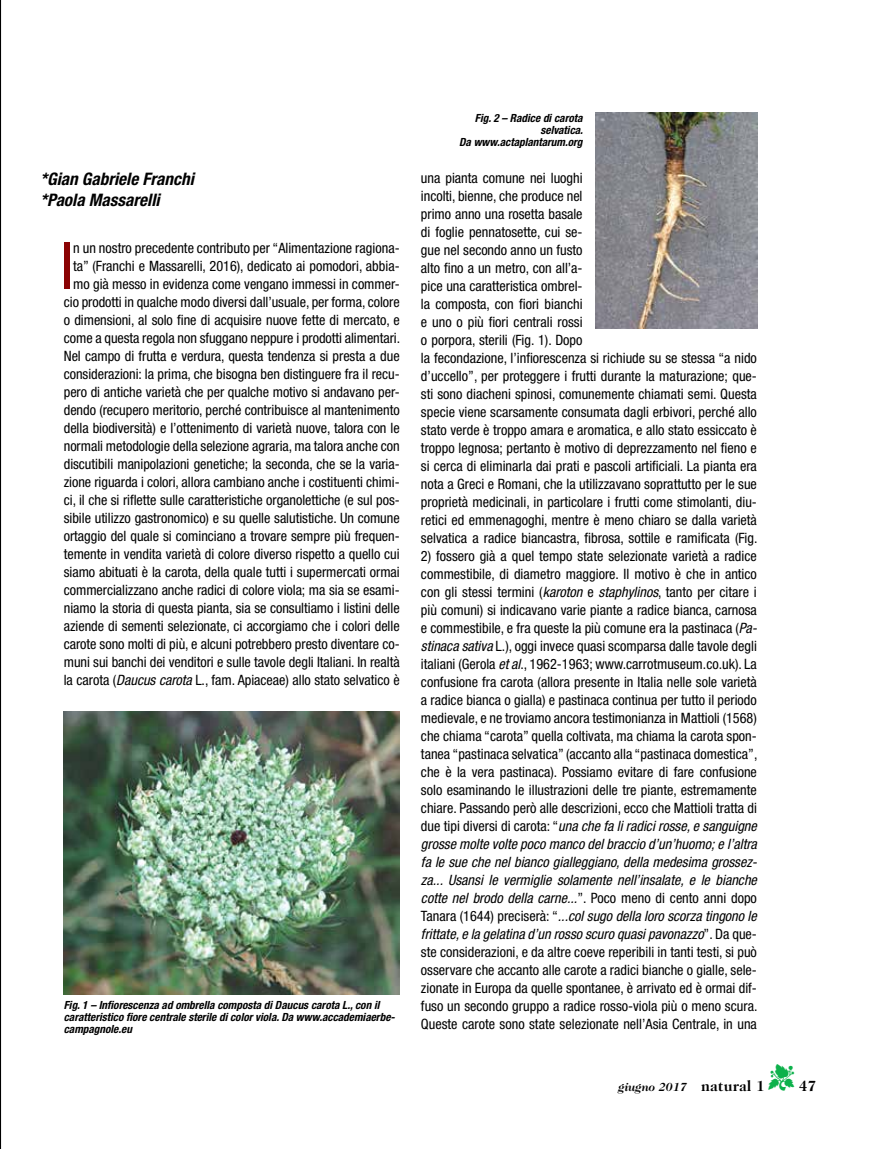
<style>
.page{position:relative;width:893px;height:1149px;background:#fff}
.page>*{position:absolute;margin:0;border:0;box-sizing:border-box;transform-origin:0 0}
.t1{font:condensed 64.65px "Helvetica Neue";color:#8b0304}
.t2{font:italic 700 condensed 17.25px/21px "Helvetica Neue";color:#000}
.t3{font:700 15px "Caslon 224 IT Cby BT";color:#000}
.t4{font:condensed 14.25px/18px "Helvetica Neue";letter-spacing:-.005em;color:#000;text-align:right}
.t5{font:italic 700 12px "Caslon 224 IT Cby BT";color:#000}
.t6{font:italic 700 condensed 11.25px/12px "Helvetica Neue";color:#000}
.s1{font-style:italic}
.s2{color:#0db14b}
.s3{font-style:normal;font-size:15px}
</style>
<div class="page">
<svg style="left:0;top:0;width:1px;height:1148px"></svg>
<img style="left:64px;top:711px;width:336px;height:283px">
<img style="left:595px;top:113px;width:162px;height:216px">
<p class="t2" style="left:40px;top:168px;width:155px">*Gian Gabriele Franchi *Paola Massarelli</p>
<p class="t4" style="left:64px;top:238px;width:338px">n un nostro precedente contributo per “Alimentazione ragiona&shy;ta” (Franchi e Massarelli, 2016), dedicato ai pomodori, abbia&shy;mo già messo in evidenza come vengano immessi in commer&shy;cio prodotti in qualche modo diversi dall’usuale, per forma, colore o dimensioni, al solo fine di acquisire nuove fette di mercato, e come a questa regola non sfuggano neppure i prodotti alimentari.<br>Nel campo di frutta e verdura, questa tendenza si presta a due considerazioni: la prima, che bisogna ben distinguere fra il recu&shy;pero di antiche varietà che per qualche motivo si andavano per&shy;dendo (recupero meritorio, perché contribuisce al mantenimento della biodiversità) e l’ottenimento di varietà nuove, talora con le normali metodologie della selezione agraria, ma talora anche con discutibili manipolazioni genetiche; la seconda, che se la varia&shy;zione riguarda i colori, allora cambiano anche i costituenti chimi&shy;ci, il che si riflette sulle caratteristiche organolettiche (e sul pos&shy;sibile utilizzo gastronomico) e su quelle salutistiche. Un comune ortaggio del quale si cominciano a trovare sempre più frequen&shy;temente in vendita varietà di colore diverso rispetto a quello cui siamo abituati è la carota, della quale tutti i supermercati ormai commercializzano anche radici di colore viola; ma sia se esami&shy;niamo la storia di questa pianta, sia se consultiamo i listini delle aziende di sementi selezionate, ci accorgiamo che i colori delle carote sono molti di più, e alcuni potrebbero presto diventare co&shy;muni sui banchi dei venditori e sulle tavole degli Italiani. In realtà la carota (<span class="s1">Daucus carota</span> L., fam. Apiaceae) allo stato selvatico è</p>
<h1 class="t1" style="left:60px;top:228px;width:15px">I</h1>
<p class="t6" style="left:64px;top:998px;width:333px">Fig. 1 – Infiorescenza ad ombrella composta di Daucus carota L., con il caratteristico fiore centrale sterile di color viola. Da www.accademiaerbe&shy;campagnole.eu</p>
<p class="t6" style="left:459px;top:111px;width:125px;text-align:right">Fig. 2 – Radice di carota selvatica.<br>Da www.actaplantarum.org</p>
<p class="t4" style="left:421px;top:169px;width:338px;text-align:left">una pianta comune nei luoghi<br>incolti, bienne, che produce nel<br>primo anno una rosetta basale<br>di foglie pennatosette, cui se-<br>gue nel secondo anno un fusto<br>alto fino a un metro, con all’a-<br>pice una caratteristica ombrel-<br>la composta, con fiori bianchi<br>e uno o più fiori centrali rossi<br>o porpora, sterili (Fig. 1). Dopo<br>la fecondazione, l’infiorescenza si richiude su se stessa “a nido d’uccello”, per proteggere i frutti durante la maturazione; que&shy;sti sono diacheni spinosi, comunemente chiamati semi. Questa specie viene scarsamente consumata dagli erbivori, perché allo stato verde è troppo amara e aromatica, e allo stato essiccato è troppo legnosa; pertanto è motivo di deprezzamento nel fieno e si cerca di eliminarla dai prati e pascoli artificiali. La pianta era nota a Greci e Romani, che la utilizzavano soprattutto per le sue proprietà medicinali, in particolare i frutti come stimolanti, diu&shy;retici ed emmenagoghi, mentre è meno chiaro se dalla varietà selvatica a radice biancastra, fibrosa, sottile e ramificata (Fig.</p>
<p class="t4" style="left:421px;top:546px;width:338px;text-align:justify">2) fossero già a quel tempo state selezionate varietà a radice commestibile, di diametro maggiore. Il motivo è che in antico con gli stessi termini (<span class="s1">karoton</span> e <span class="s1">staphylinos</span>, tanto per citare i più comuni) si indicavano varie piante a radice bianca, carnosa e commestibile, e fra queste la più comune era la pastinaca (<span class="s1">Pa&shy;stinaca sativa</span> L.), oggi invece quasi scomparsa dalle tavole degli italiani (Gerola <span class="s1">et al</span>., 1962-1963; www.carrotmuseum.co.uk). La confusione fra carota (allora presente in Italia nelle sole varietà a radice bianca o gialla) e pastinaca continua per tutto il periodo medievale, e ne troviamo ancora testimonianza in Mattioli (1568) che chiama “carota” quella coltivata, ma chiama la carota spon&shy;tanea “pastinaca selvatica” (accanto alla “pastinaca domestica”, che è la vera pastinaca). Possiamo evitare di fare confusione solo esaminando le illustrazioni delle tre piante, estremamente chiare. Passando però alle descrizioni, ecco che Mattioli tratta di due tipi diversi di carota: “<span class="s1">una che fa li radici rosse, e sanguigne grosse molte volte poco manco del braccio d’un’huomo; e l’altra fa le sue che nel bianco gialleggiano, della medesima grossez&shy;za... Usansi le vermiglie solamente nell’insalate, e le bianche cotte nel brodo della carne...</span>”. Poco meno di cento anni dopo Tanara (1644) preciserà: “<span class="s1">...col sugo della loro scorza tingono le frittate, e la gelatina d’un rosso scuro quasi pavonazzo</span>”. Da que&shy;ste considerazioni, e da altre coeve reperibili in tanti testi, si può osservare che accanto alle carote a radici bianche o gialle, sele&shy;zionate in Europa da quelle spontanee, è arrivato ed è ormai dif&shy;fuso un secondo gruppo a radice rosso-viola più o meno scura.<br>Queste carote sono state selezionate nell’Asia Centrale, in una</p>
<p class="t3" style="left:768px;top:1076px;width:49px"><span class="s2">▼</span> 47</p>
<p class="t5" style="left:618px;top:1079px;width:148px">giugno 2017 <span class="s3">natural 1</span></p>
</div>
